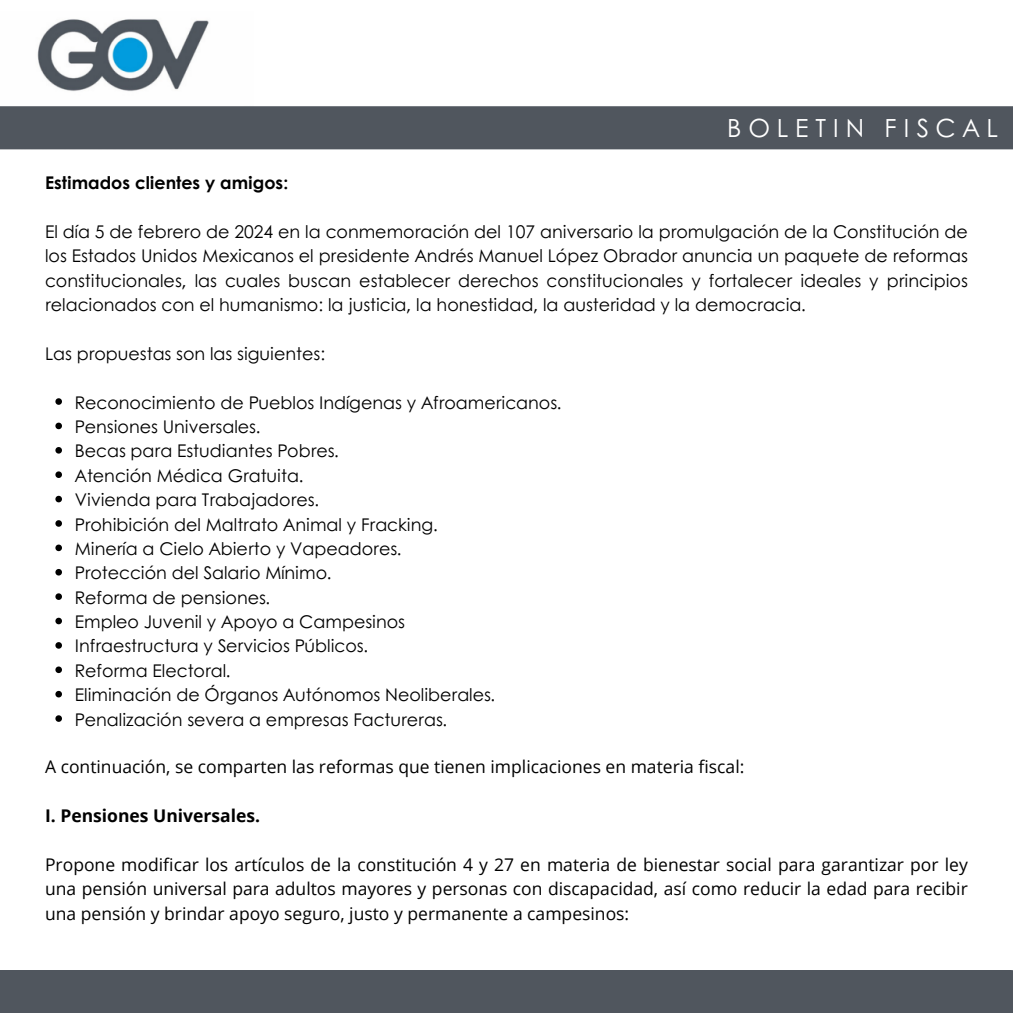
<style>
.page{position:relative;width:1013px;height:1013px;background:#fff}
.page>*{position:absolute;margin:0;border:0;box-sizing:border-box;transform-origin:0 0}
.t1{font:25px "Century Gothic";letter-spacing:.27em;color:#fff}
.t2{font:17.5px/24.4px "Century Gothic";color:#000;text-align:justify}
.t3{font:17.5px/24.4px "Open Sans";color:#000;text-align:justify}
.t4{font:700 17.5px "Century Gothic";color:#000}
.t5{font:700 17.5px "Open Sans";color:#000}
</style>
<div class="page">
<img style="left:37px;top:19px;width:172px;height:73px">
<svg style="left:55px;top:398px;width:7px;height:7px"></svg>
<svg style="left:55px;top:422px;width:7px;height:7px"></svg>
<svg style="left:55px;top:447px;width:7px;height:6px"></svg>
<svg style="left:55px;top:471px;width:7px;height:7px"></svg>
<svg style="left:55px;top:496px;width:7px;height:6px"></svg>
<svg style="left:55px;top:520px;width:7px;height:7px"></svg>
<svg style="left:55px;top:544px;width:7px;height:7px"></svg>
<svg style="left:55px;top:569px;width:7px;height:6px"></svg>
<svg style="left:55px;top:593px;width:7px;height:7px"></svg>
<svg style="left:55px;top:617px;width:7px;height:7px"></svg>
<svg style="left:55px;top:642px;width:7px;height:6px"></svg>
<svg style="left:55px;top:666px;width:7px;height:7px"></svg>
<svg style="left:55px;top:691px;width:7px;height:6px"></svg>
<svg style="left:55px;top:715px;width:7px;height:7px"></svg>
<div style="left:0;top:969px;width:1012px;height:43px;background:#50565e"></div>
<div style="left:0;top:106px;width:1012px;height:43px;background:#50565e"></div>
<p class="t1" style="left:727px;top:109px;width:272px">BOLETIN FISCAL</p>
<h1 class="t4" style="left:45px;top:169px;width:245px">Estimados clientes y amigos:</h1>
<h2 class="t2" style="left:45px;top:218px;width:924px">El día 5 de febrero de 2024 en la conmemoración del 107 aniversario la promulgación de la Constitución de los Estados Unidos Mexicanos el presidente Andrés Manuel López Obrador anuncia un paquete de reformas constitucionales, las cuales buscan establecer derechos constitucionales y fortalecer ideales y principios relacionados con el humanismo: la justicia, la honestidad, la austeridad y la democracia.</h2>
<p class="t2" style="left:45px;top:340px;width:281px">Las propuestas son las siguientes:</p>
<p class="t2" style="left:75px;top:389px;width:488px">Reconocimiento de Pueblos Indígenas y Afroamericanos.</p>
<p class="t2" style="left:75px;top:413px;width:187px">Pensiones Universales.</p>
<p class="t2" style="left:75px;top:438px;width:266px">Becas para Estudiantes Pobres.</p>
<p class="t2" style="left:75px;top:462px;width:230px">Atención Médica Gratuita.</p>
<p class="t2" style="left:75px;top:487px;width:246px">Vivienda para Trabajadores.</p>
<p class="t2" style="left:75px;top:511px;width:364px">Prohibición del Maltrato Animal y Fracking.</p>
<p class="t2" style="left:75px;top:535px;width:328px">Minería a Cielo Abierto y Vapeadores.</p>
<p class="t2" style="left:75px;top:560px;width:258px">Protección del Salario Mínimo.</p>
<p class="t2" style="left:75px;top:584px;width:197px">Reforma de pensiones.</p>
<p class="t2" style="left:75px;top:608px;width:332px">Empleo Juvenil y Apoyo a Campesinos</p>
<p class="t2" style="left:75px;top:633px;width:295px">Infraestructura y Servicios Públicos.</p>
<p class="t2" style="left:75px;top:657px;width:157px">Reforma Electoral.</p>
<p class="t2" style="left:75px;top:682px;width:422px">Eliminación de Órganos Autónomos Neoliberales.</p>
<p class="t2" style="left:75px;top:706px;width:374px">Penalización severa a empresas Factureras.</p>
<p class="t3" style="left:45px;top:754px;width:700px">A continuación, se comparten las reformas que tienen implicaciones en materia fiscal:</p>
<p class="t5" style="left:45px;top:803px;width:216px">I. Pensiones Universales.</p>
<p class="t3" style="left:45px;top:852px;width:924px">Propone modificar los artículos de la constitución 4 y 27 en materia de bienestar social para garantizar por ley una pensión universal para adultos mayores y personas con discapacidad, así como reducir la edad para recibir una pensión y brindar apoyo seguro, justo y permanente a campesinos:</p>
</div>
